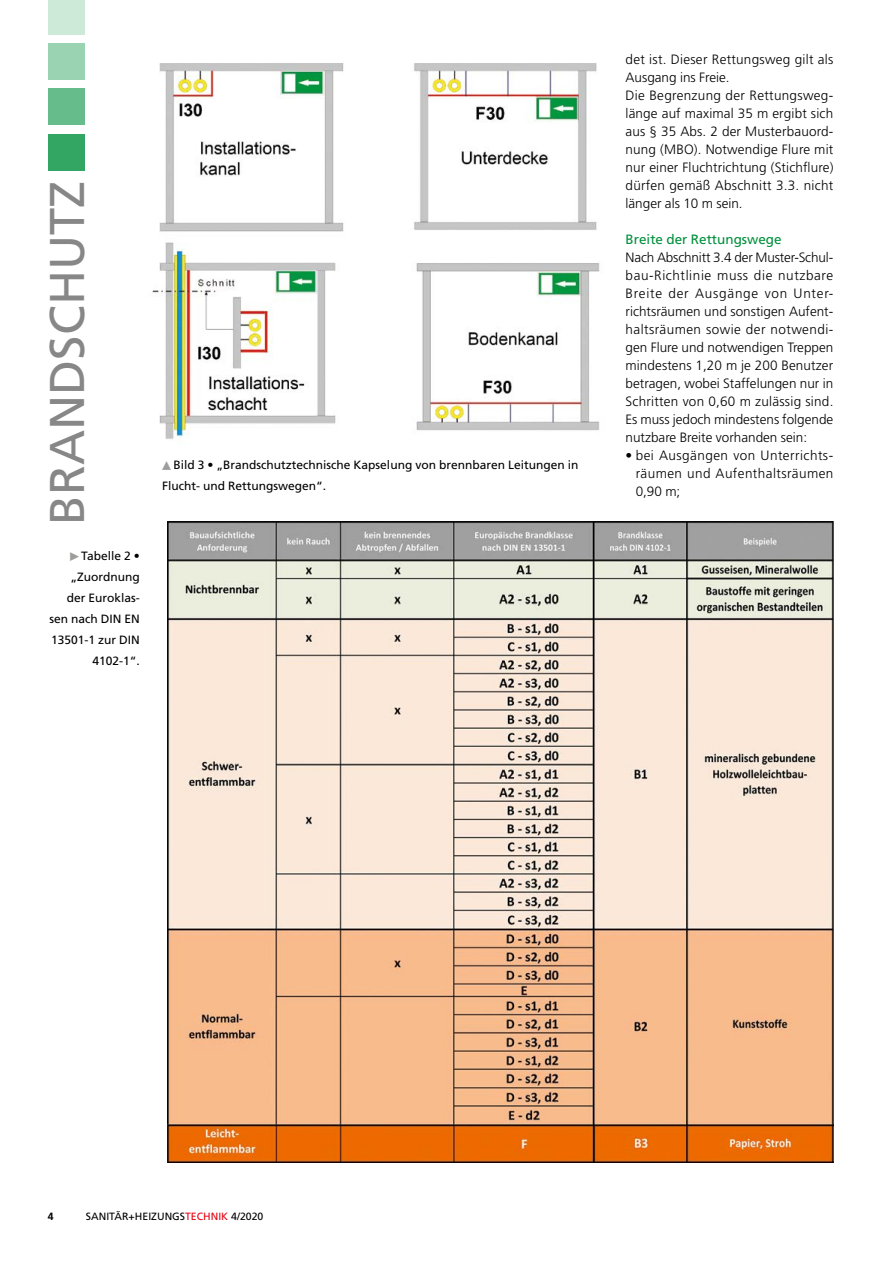
<style>
.page{position:relative;width:881px;height:1263px;background:#fff}
.page>*{position:absolute;margin:0;border:0;box-sizing:border-box;transform-origin:0 0}
.t1{font:48.75px "Frutiger LT Std";color:#878787}
.t2{font:300 13.5px/18px "Frutiger LT Std";letter-spacing:.01em;color:#000;text-align:justify}
.t3{font:13.5px "Frutiger LT Std";color:#00903c}
.t4{font:12px/21px "Frutiger LT Std";color:#000}
.t5{font:10.5px "Frutiger LT Std";color:#000}
.t6{font:700 10.5px "Frutiger LT Std";color:#000}
.s1{font-family:"Universal Std Newswith Comm Pi";font-size:9px;color:#9d9d9c}
.s2{color:#e30613}
</style>
<div class="page">
<div style="left:48px;top:134px;width:37px;height:37px;background:#33a663"></div>
<div style="left:48px;top:88px;width:37px;height:37px;background:#66bc8a"></div>
<div style="left:48px;top:43px;width:37px;height:37px;background:#9ad3b1"></div>
<div style="left:48px;top:0;width:37px;height:34px;background:#cde9d8"></div>
<img style="left:152px;top:63px;width:448px;height:376px">
<img style="left:167px;top:522px;width:666px;height:640px">
<h1 class="t1" style="left:39px;top:525px;width:345px;rotate:-90deg">BRANDSCHUTZ</h1>
<p class="t4" style="left:49px;top:546px;width:92px;text-align:right"><span class="s1">▶</span> Tabelle 2 • „Zuordnung der Euroklas&shy;sen nach DIN EN<br>13501-1 zur DIN<br>4102-1“.</p>
<p class="t4" style="left:162px;top:455px;width:417px"><span class="s1">▲</span> Bild 3 • „Brandschutztechnische Kapselung von brennbaren Leitungen in<br>Flucht- und Rettungswegen“.</p>
<p class="t2" style="left:625px;top:50px;width:209px;text-align:left">det ist. Dieser Rettungsweg gilt als<br>Ausgang ins Freie.<br>Die Begrenzung der Rettungsweg&shy;länge auf maximal 35 m ergibt sich aus § 35 Abs. 2 der Musterbauord&shy;nung (MBO). Notwendige Flure mit nur einer Fluchtrichtung (Stichflure) dürfen gemäß Abschnitt 3.3. nicht länger als 10 m sein.</p>
<p class="t3" style="left:625px;top:231px;width:158px">Breite der Rettungswege</p>
<p class="t2" style="left:625px;top:248px;width:209px">Nach Abschnitt 3.4 der Muster-Schul&shy;bau-Richtlinie muss die nutzbare Breite der Ausgänge von Unter&shy;richtsräumen und sonstigen Aufent&shy;haltsräumen sowie der notwendi&shy;gen Flure und notwendigen Treppen mindestens 1,20 m je 200 Benutzer betragen, wobei Staffelungen nur in Schritten von 0,60 m zulässig sind.<br>Es muss jedoch mindestens folgende nutzbare Breite vorhanden sein:</p>
<p class="t2" style="left:635px;top:446px;width:199px;text-indent:-10px">• bei Ausgängen von Unterrichts&shy;räumen und Aufenthaltsräumen 0,90 m;</p>
<p class="t6" style="left:48px;top:1210px;width:7px">4</p>
<p class="t5" style="left:86px;top:1210px;width:179px">SANITÄR+HEIZUNGS<span class="s2">TECHNIK</span> 4/2020</p>
</div>
